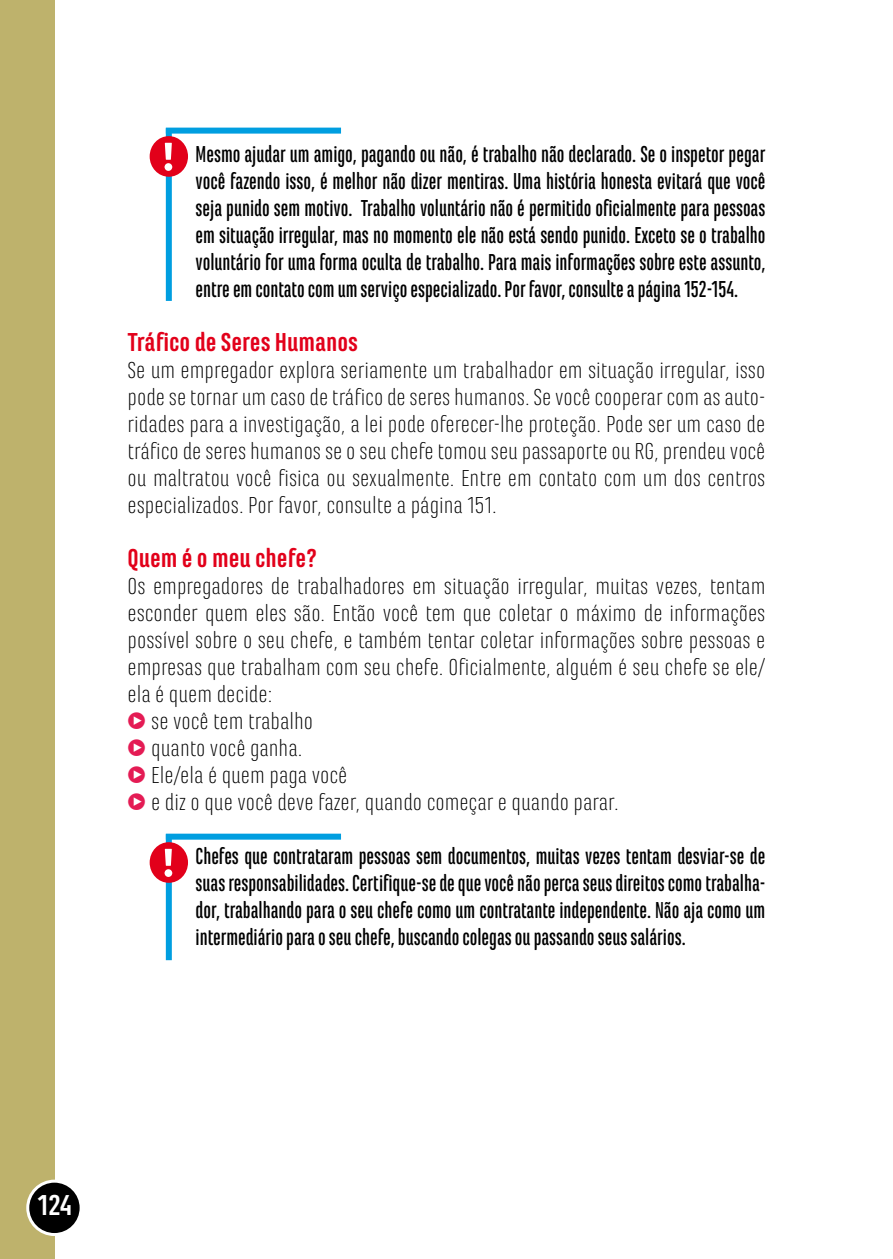
<style>
.page{position:relative;width:893px;height:1259px;background:#fff}
.page>*{position:absolute;margin:0;border:0;box-sizing:border-box;transform-origin:0 0}
.t1{font:700 30px "Marianina FY";color:#fff}
.t2{font:700 27px "Marianina FY";color:#e2001a}
.t3{font:300 24px/27px "Marianina FY";color:#000;text-align:justify}
.t4{font:500 24px/27px "Marianina Cn FY";color:#000;text-align:justify}
.s1{color:#e41b54}
</style>
<div class="page">
<div style="left:0;top:0;width:55px;height:1259px;background:#beb26c"></div>
<div style="left:28px;top:1181px;width:53px;height:53px;background:#000;border-radius:50%"></div>
<div style="left:26px;top:1179px;width:57px;height:57px;border:3px solid #fff;border-radius:50%"></div>
<div style="left:166px;top:128px;width:175px;height:6px;background:#009ee0"></div>
<div style="left:166px;top:128px;width:6px;height:173px;background:#009ee0"></div>
<div style="left:150px;top:136px;width:38px;height:41px;background:#e2001a;border-radius:50%"></div>
<div style="left:165px;top:143px;width:7px;height:17px;background:#fff"></div>
<div style="left:165px;top:163px;width:7px;height:8px;background:#fff;border-radius:50%"></div>
<div style="left:166px;top:833px;width:175px;height:6px;background:#009ee0"></div>
<div style="left:166px;top:834px;width:6px;height:126px;background:#009ee0"></div>
<div style="left:150px;top:842px;width:38px;height:41px;background:#e2001a;border-radius:50%"></div>
<div style="left:165px;top:849px;width:7px;height:17px;background:#fff"></div>
<div style="left:165px;top:869px;width:7px;height:8px;background:#fff;border-radius:50%"></div>
<p class="t4" style="left:196px;top:140px;width:571px">Mesmo ajudar um amigo, pagando ou não, é trabalho não declarado. Se o inspetor pegar você fazendo isso, é melhor não dizer mentiras. Uma história honesta evitará que você seja punido sem motivo. Trabalho voluntário não é permitido oficialmente para pessoas em situação irregular, mas no momento ele não está sendo punido. Exceto se o trabalho voluntário for uma forma oculta de trabalho. Para mais informações sobre este assunto, entre em contato com um serviço especializado. Por favor, consulte a página 152-154.</p>
<p class="t2" style="left:128px;top:327px;width:232px">Tráfico de Seres Humanos</p>
<p class="t3" style="left:128px;top:357px;width:639px">Se um empregador explora seriamente um trabalhador em situação irregular, isso pode se tornar um caso de tráfico de seres humanos. Se você cooperar com as auto&shy;ridades para a investigação, a lei pode oferecer-lhe proteção. Pode ser um caso de tráfico de seres humanos se o seu chefe tomou seu passaporte ou RG, prendeu você ou maltratou você fisica ou sexualmente. Entre em contato com um dos centros especializados. Por favor, consulte a página 151.</p>
<p class="t2" style="left:128px;top:543px;width:191px">Quem é o meu chefe?</p>
<p class="t3" style="left:128px;top:573px;width:639px">Os empregadores de trabalhadores em situação irregular, muitas vezes, tentam esconder quem eles são. Então você tem que coletar o máximo de informações possível sobre o seu chefe, e também tentar coletar informações sobre pessoas e empresas que trabalham com seu chefe. Oficialmente, alguém é seu chefe se ele/ ela é quem decide:</p>
<p class="t3" style="left:128px;top:708px;width:187px"><span class="s1">✓</span> se você tem trabalho</p>
<p class="t3" style="left:128px;top:735px;width:176px"><span class="s1">✓</span> quanto você ganha.</p>
<p class="t3" style="left:128px;top:762px;width:221px"><span class="s1">✓</span> Ele/ela é quem paga você</p>
<p class="t3" style="left:128px;top:789px;width:493px"><span class="s1">✓</span> e diz o que você deve fazer, quando começar e quando parar.</p>
<p class="t4" style="left:196px;top:842px;width:571px">Chefes que contrataram pessoas sem documentos, muitas vezes tentam desviar-se de suas responsabilidades. Certifique-se de que você não perca seus direitos como trabalha&shy;dor, trabalhando para o seu chefe como um contratante independente. Não aja como um intermediário para o seu chefe, buscando colegas ou passando seus salários.</p>
<p class="t1" style="left:38px;top:1189px;width:36px">124</p>
</div>
